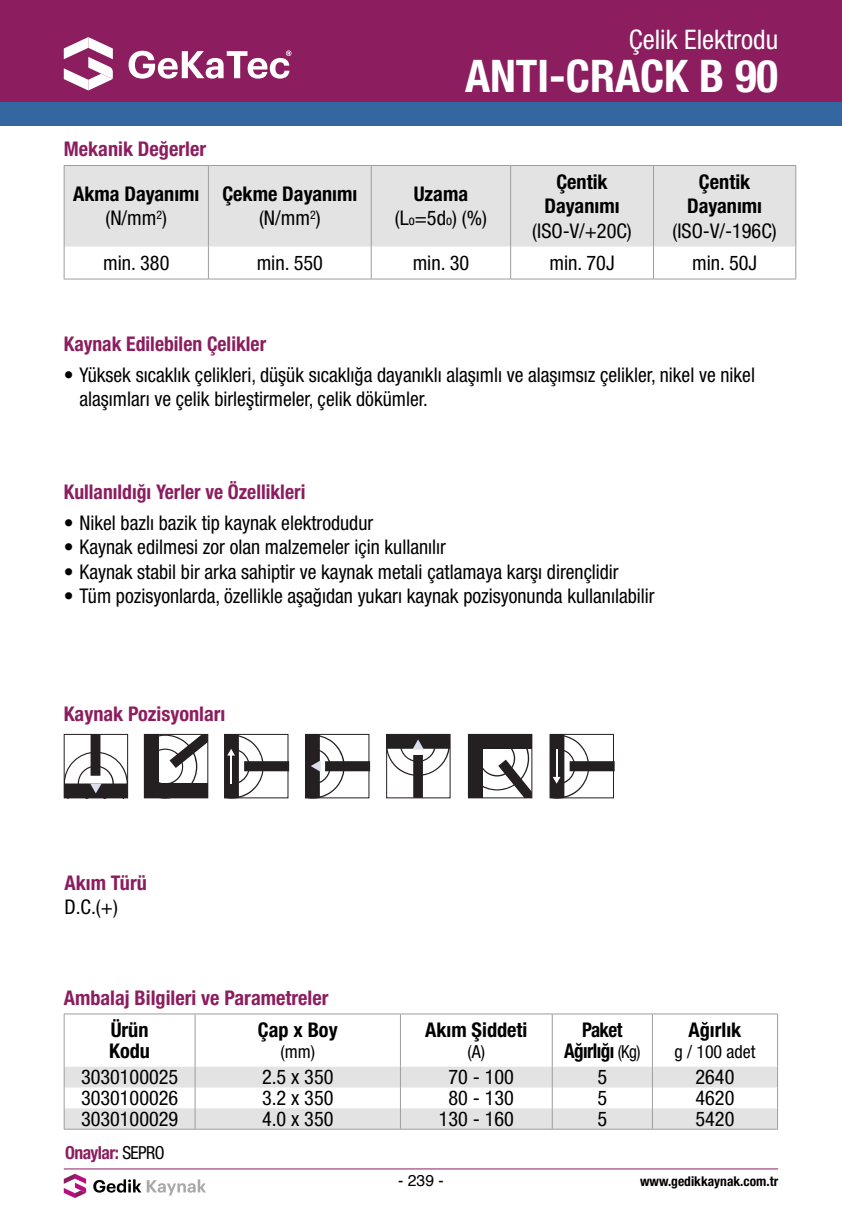
<style>
.page{position:relative;width:842px;height:1212px;background:#fff}
.page>*{position:absolute;margin:0;border:0;box-sizing:border-box;transform-origin:0 0}
.t1{font:700 condensed 45px "Helvetica Neue LT Std";color:#fff}
.t2{font:condensed 27px "Helvetica Neue LT Std";color:#fff}
.t3{font:condensed 20.25px/24.3px "Helvetica Neue LT Std";color:#000}
.t4{font:700 condensed 20.25px "Helvetica Neue LT Std";color:#8c1d5e}
.t5{font:700 condensed 20.25px/24.3px "Helvetica Neue LT Std";color:#000;text-align:center}
.t6{font:700 condensed 20.25px/20.2px "Helvetica Neue LT Std";letter-spacing:-.03em;color:#000;text-align:center;scale:.94 1}
.t7{font:condensed 18px "Helvetica Neue LT Std";color:#000}
.t8{font:700 condensed 18px "Helvetica Neue LT Std";letter-spacing:-.03em;color:#8c1d5e}
.t9{font:15.75px "Helvetica";color:#000}
.t10{font:700 condensed 13.5px "Helvetica Neue LT Std";color:#000}
.s1{font-weight:400}
.s2{font-weight:700}
.s3{font-size:13.5px}
.s4{font-weight:400;font-size:18px}
.s5{font-weight:400;color:#000}
</style>
<div class="page">
<hr style="left:64px;top:1168px;width:714px;height:1px;background:#8c1d5e">
<svg style="left:93px;top:1179px;width:48px;height:13px"></svg>
<svg style="left:147px;top:1179px;width:59px;height:16px"></svg>
<svg style="left:64px;top:1174px;width:22px;height:24px"></svg>
<div style="left:0;top:0;width:842px;height:102px;background:#8c1d5e"></div>
<svg style="left:64px;top:37px;width:49px;height:53px"></svg>
<svg style="left:129px;top:50px;width:162px;height:29px"></svg>
<div style="left:0;top:102px;width:842px;height:23px;background:#3467a1"></div>
<div style="left:65px;top:166px;width:730px;height:81px;background:#e3e3e3"></div>
<hr style="left:510px;top:247px;width:1px;height:32px;background:#9d9d9c">
<hr style="left:653px;top:247px;width:1px;height:32px;background:#9d9d9c">
<hr style="left:795px;top:247px;width:1px;height:32px;background:#9d9d9c">
<hr style="left:371px;top:279px;width:140px;height:1px;background:#9d9d9c">
<hr style="left:511px;top:279px;width:142px;height:1px;background:#9d9d9c">
<hr style="left:653px;top:279px;width:143px;height:1px;background:#9d9d9c">
<hr style="left:371px;top:165px;width:140px;height:1px;background:#9d9d9c">
<hr style="left:511px;top:165px;width:142px;height:1px;background:#9d9d9c">
<hr style="left:510px;top:166px;width:1px;height:81px;background:#9d9d9c">
<hr style="left:653px;top:165px;width:143px;height:1px;background:#9d9d9c">
<hr style="left:653px;top:166px;width:1px;height:81px;background:#9d9d9c">
<hr style="left:795px;top:166px;width:1px;height:81px;background:#9d9d9c">
<hr style="left:64px;top:165px;width:144px;height:1px;background:#9d9d9c">
<hr style="left:64px;top:166px;width:1px;height:81px;background:#9d9d9c">
<hr style="left:64px;top:247px;width:1px;height:32px;background:#9d9d9c">
<hr style="left:64px;top:279px;width:144px;height:1px;background:#9d9d9c">
<hr style="left:208px;top:165px;width:163px;height:1px;background:#9d9d9c">
<hr style="left:208px;top:166px;width:1px;height:81px;background:#9d9d9c">
<hr style="left:371px;top:166px;width:1px;height:81px;background:#9d9d9c">
<hr style="left:208px;top:247px;width:1px;height:32px;background:#9d9d9c">
<hr style="left:371px;top:247px;width:1px;height:32px;background:#9d9d9c">
<hr style="left:208px;top:279px;width:163px;height:1px;background:#9d9d9c">
<svg style="left:64px;top:734px;width:64px;height:64px"></svg>
<svg style="left:144px;top:734px;width:64px;height:64px"></svg>
<svg style="left:225px;top:734px;width:64px;height:64px"></svg>
<hr style="left:230px;top:755px;width:2px;height:29px;background:#fff">
<svg style="left:550px;top:734px;width:65px;height:64px"></svg>
<svg style="left:305px;top:734px;width:65px;height:64px"></svg>
<svg style="left:386px;top:734px;width:64px;height:64px"></svg>
<svg style="left:468px;top:734px;width:64px;height:64px"></svg>
<svg style="left:65px;top:1067px;width:712px;height:62px;fill:#e3e3e3"></svg>
<svg style="left:552px;top:1067px;width:1px;height:62px"></svg>
<svg style="left:652px;top:1067px;width:1px;height:62px"></svg>
<svg style="left:777px;top:1067px;width:1px;height:62px"></svg>
<hr style="left:400px;top:1129px;width:152px;height:1px;background:#9d9d9c">
<hr style="left:552px;top:1129px;width:100px;height:1px;background:#9d9d9c">
<hr style="left:652px;top:1129px;width:126px;height:1px;background:#9d9d9c">
<hr style="left:400px;top:1013px;width:152px;height:1px;background:#9d9d9c">
<hr style="left:552px;top:1013px;width:100px;height:1px;background:#9d9d9c">
<hr style="left:552px;top:1014px;width:1px;height:53px;background:#9d9d9c">
<hr style="left:652px;top:1013px;width:126px;height:1px;background:#9d9d9c">
<hr style="left:652px;top:1014px;width:1px;height:53px;background:#9d9d9c">
<hr style="left:777px;top:1014px;width:1px;height:53px;background:#9d9d9c">
<hr style="left:64px;top:1013px;width:131px;height:1px;background:#9d9d9c">
<hr style="left:64px;top:1014px;width:1px;height:53px;background:#9d9d9c">
<svg style="left:64px;top:1067px;width:1px;height:62px"></svg>
<hr style="left:64px;top:1129px;width:131px;height:1px;background:#9d9d9c">
<hr style="left:195px;top:1013px;width:205px;height:1px;background:#9d9d9c">
<hr style="left:195px;top:1014px;width:1px;height:53px;background:#9d9d9c">
<hr style="left:400px;top:1014px;width:1px;height:53px;background:#9d9d9c">
<svg style="left:195px;top:1067px;width:1px;height:62px"></svg>
<svg style="left:400px;top:1067px;width:1px;height:62px"></svg>
<hr style="left:195px;top:1129px;width:205px;height:1px;background:#9d9d9c">
<h2 class="t2" style="left:629px;top:24px;width:151px">Çelik Elektrodu</h2>
<h1 class="t1" style="left:465px;top:49px;width:315px">ANTI-CRACK B 90</h1>
<p class="t4" style="left:64px;top:136px;width:144px">Mekanik Değerler</p>
<p class="t5" style="left:73px;top:181px;width:128px">Akma Dayanımı <span class="s1">(N/mm</span><sup>2</sup><span class="s1">)</span></p>
<p class="t5" style="left:222px;top:181px;width:136px">Çekme Dayanımı <span class="s1">(N/mm</span><sup>2</sup><span class="s1">)</span></p>
<p class="t3" style="left:395px;top:182px;width:93px;text-align:center"><span class="s2">Uzama </span>(L<span class="s3">o</span>=5d<span class="s3">o</span>) (%)</p>
<p class="t5" style="left:545px;top:169px;width:76px">Çentik<br>Dayanımı</p>
<p class="t3" style="left:532px;top:218px;width:101px">(ISO-V/+20C)</p>
<p class="t5" style="left:687px;top:169px;width:76px">Çentik<br>Dayanımı</p>
<p class="t3" style="left:672px;top:218px;width:106px">(ISO-V/-196C)</p>
<p class="t3" style="left:103px;top:250px;width:68px">min. 380</p>
<p class="t3" style="left:257px;top:250px;width:68px">min. 550</p>
<p class="t3" style="left:413px;top:250px;width:58px">min. 30</p>
<p class="t3" style="left:549px;top:250px;width:67px">min. 70J</p>
<p class="t3" style="left:692px;top:250px;width:67px">min. 50J</p>
<p class="t4" style="left:64px;top:331px;width:204px">Kaynak Edilebilen Çelikler</p>
<p class="t3" style="left:80px;top:362px;width:677px;text-indent:-16px">• Yüksek sıcaklık çelikleri, düşük sıcaklığa dayanıklı alaşımlı ve alaşımsız çelikler, nikel ve nikel alaşımları ve çelik birleştirmeler, çelik dökümler.</p>
<p class="t4" style="left:64px;top:480px;width:243px">Kullanıldığı Yerler ve Özellikleri</p>
<p class="t3" style="left:64px;top:511px;width:311px">• Nikel bazlı bazik tip kaynak elektrodudur</p>
<p class="t3" style="left:64px;top:535px;width:384px">• Kaynak edilmesi zor olan malzemeler için kullanılır</p>
<p class="t3" style="left:64px;top:559px;width:556px">• Kaynak stabil bir arka sahiptir ve kaynak metali çatlamaya karşı dirençlidir</p>
<p class="t3" style="left:64px;top:583px;width:592px">• Tüm pozisyonlarda, özellikle aşağıdan yukarı kaynak pozisyonunda kullanılabilir</p>
<p class="t4" style="left:64px;top:701px;width:163px">Kaynak Pozisyonları</p>
<p class="t4" style="left:64px;top:870px;width:84px">Akım Türü</p>
<p class="t3" style="left:64px;top:894px;width:55px">D.C.(+)</p>
<p class="t4" style="left:64px;top:986px;width:266px">Ambalaj Bilgileri ve Parametreler</p>
<p class="t5" style="left:109px;top:1020px;width:42px;line-height:20.2px;text-align:left">Ürün<br>Kodu</p>
<p class="t5" style="left:258px;top:1018px;width:81px">Çap x Boy</p>
<p class="t7" style="left:280px;top:1041px;width:36px">(mm)</p>
<p class="t5" style="left:425px;top:1018px;width:104px">Akım Şiddeti</p>
<p class="t7" style="left:467px;top:1041px;width:19px">(A)</p>
<p class="t6" style="left:564px;top:1020px;width:83px">Paket<br>Ağırlığı <span class="s4">(Kg)</span></p>
<p class="t5" style="left:688px;top:1018px;width:54px">Ağırlık</p>
<p class="t7" style="left:674px;top:1041px;width:83px">g / 100 adet</p>
<p class="t3" style="left:81px;top:1065px;width:99px">3030100025</p>
<p class="t3" style="left:262px;top:1065px;width:73px">2.5 x 350</p>
<p class="t3" style="left:448px;top:1065px;width:67px">70 - 100</p>
<p class="t3" style="left:597px;top:1065px;width:11px">5</p>
<p class="t3" style="left:695px;top:1065px;width:40px">2640</p>
<p class="t3" style="left:81px;top:1085px;width:99px">3030100026</p>
<p class="t3" style="left:262px;top:1085px;width:73px">3.2 x 350</p>
<p class="t3" style="left:448px;top:1085px;width:67px">80 - 130</p>
<p class="t3" style="left:597px;top:1085px;width:11px">5</p>
<p class="t3" style="left:695px;top:1085px;width:40px">4620</p>
<p class="t3" style="left:81px;top:1106px;width:99px">3030100029</p>
<p class="t3" style="left:262px;top:1106px;width:73px">4.0 x 350</p>
<p class="t3" style="left:439px;top:1106px;width:77px">130 - 160</p>
<p class="t3" style="left:597px;top:1106px;width:11px">5</p>
<p class="t3" style="left:695px;top:1106px;width:40px">5420</p>
<p class="t8" style="left:65px;top:1141px;width:101px">Onaylar: <span class="s5">SEPRO</span></p>
<p class="t9" style="left:398px;top:1169px;width:47px">- 239 -</p>
<p class="t10" style="left:640px;top:1173px;width:140px">www.gedikkaynak.com.tr</p>
</div>
